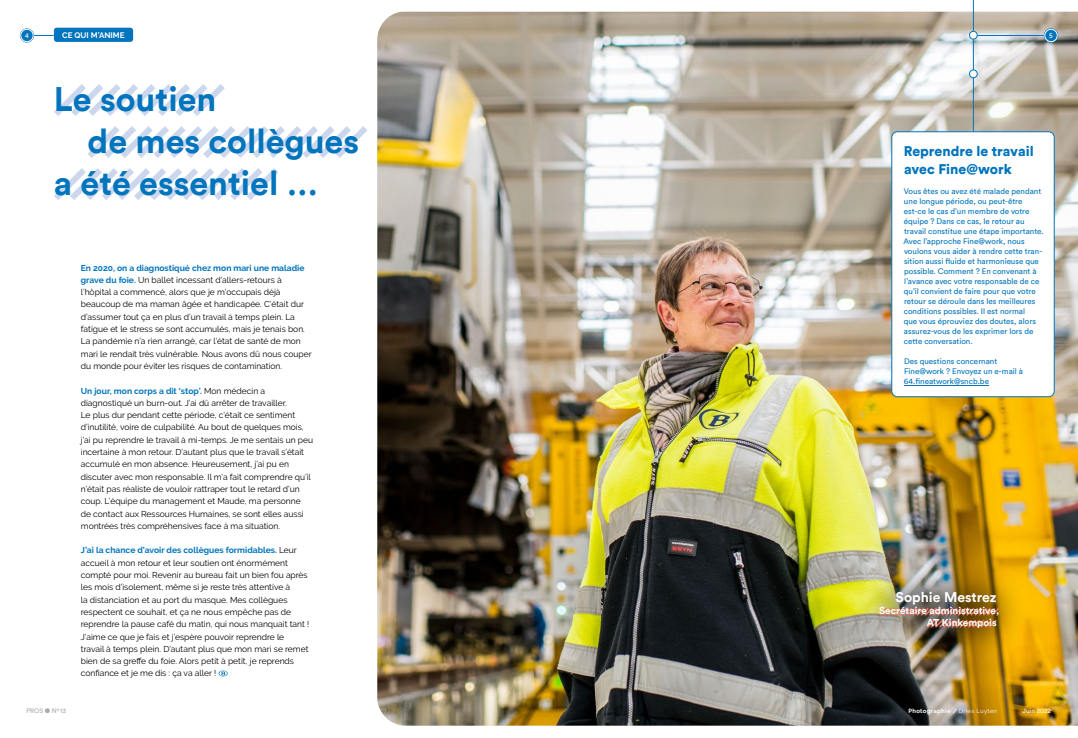
<style>
.page{position:relative;width:1078px;height:738px;background:#fff}
.page>*{position:absolute;margin:0;border:0;box-sizing:border-box;transform-origin:0 0}
.t1{font:700 34px "Circular";color:#0074bc}
.t2{font:900 14px/18px "Circular";color:#0074bc}
.t3{font:700 14px "Circular";color:#fff}
.t4{font:700 10px/12px "Circular";color:#fff;text-align:right}
.t5{font:8.5px/12.3px "Raleway";color:#000}
.t6{font:8px/10px "Circular";color:#0074bc}
.t7{font:700 8px "Raleway";color:#fff}
.t8{font:6.5px "Circular";color:#a7a9ac}
.t9{font:6.5px "Circular";color:#fff}
.t10{font:600 6.5px "Raleway";color:#fff}
.t11{font:700 6px "Raleway";letter-spacing:.05em;color:#fff}
.s1{font-weight:700;color:#0074bc}
.s2{font-weight:400}
</style>
<div class="page">
<div style="left:54px;top:28px;width:79px;height:14px;background:#0074bc;border-radius:3px"></div>
<svg style="left:34px;top:35px;width:20px;height:1px"></svg>
<img style="left:377px;top:12px;width:700px;height:713px">
<div style="left:852px;top:564px;width:172px;height:91px;background:#000;opacity:.75"></div>
<img style="left:877px;top:605px;width:123px;height:24px">
<hr style="left:972px;top:0;width:1px;height:303px;background:#0074bc">
<svg style="left:218px;top:670px;width:10px;height:6px"></svg>
<svg style="left:969px;top:31px;width:8px;height:8px"></svg>
<div style="left:968px;top:31px;width:9px;height:8px;border:1px solid #0074bc;border-radius:50%"></div>
<svg style="left:969px;top:70px;width:8px;height:8px"></svg>
<div style="left:968px;top:69px;width:9px;height:9px;border:1px solid #0074bc;border-radius:50%"></div>
<hr style="left:976px;top:35px;width:67px;height:1px;background:#0074bc">
<svg style="left:54px;top:84px;width:314px;height:116px"></svg>
<div style="left:891px;top:132px;width:162px;height:264px;background:#fff;border-radius:6px"></div>
<div style="left:897px;top:138px;width:151px;height:253px;border:1px solid #fff;border-radius:6px"></div>
<hr style="left:903px;top:385px;width:85px;height:1px;background:#0074bc">
<div style="left:891px;top:131px;width:163px;height:266px;border:1px solid #0074bc;border-radius:6px"></div>
<svg style="left:20px;top:28px;width:14px;height:15px"></svg>
<svg style="left:1043px;top:28px;width:14px;height:15px"></svg>
<div style="left:21px;top:29px;width:12px;height:13px;border:1px solid #fff;border-radius:50%"></div>
<div style="left:1044px;top:29px;width:13px;height:13px;border:1px solid #fff;border-radius:50%"></div>
<p class="t7" style="left:62px;top:30px;width:64px">CE QUI M’ANIME</p>
<p class="t10" style="left:25px;top:31px;width:5px">4</p>
<p class="t10" style="left:1048px;top:31px;width:5px">5</p>
<h1 class="t1" style="left:54px;top:77px;width:164px">Le soutien</h1>
<h1 class="t1" style="left:87px;top:119px;width:273px">de mes collègues</h1>
<h1 class="t1" style="left:54px;top:161px;width:266px">a été essentiel …</h1>
<p class="t5" style="left:81px;top:261px;width:232px"><span class="s1">En 2020, on a diagnostiqué chez mon mari une maladie grave du foie.</span> Un ballet incessant d’allers-retours à l’hôpital a commencé, alors que je m’occupais déjà beaucoup de ma maman âgée et handicapée. C’était dur d’assumer tout ça en plus d’un travail à temps plein. La fatigue et le stress se sont accumulés, mais je tenais bon.<br>La pandémie n’a rien arrangé, car l’état de santé de mon mari le rendait très vulnérable. Nous avons dû nous couper du monde pour éviter les risques de contamination.</p>
<p class="t5" style="left:81px;top:384px;width:234px"><span class="s1">Un jour, mon corps a dit ‘stop’.</span> Mon médecin a diagnostiqué un burn-out. J’ai dû arrêter de travailler.<br>Le plus dur pendant cette période, c’était ce sentiment d’inutilité, voire de culpabilité. Au bout de quelques mois, j’ai pu reprendre le travail à mi-temps. Je me sentais un peu incertaine à mon retour. D’autant plus que le travail s’était accumulé en mon absence. Heureusement, j’ai pu en discuter avec mon responsable. Il m’a fait comprendre qu’il n’était pas réaliste de vouloir rattraper tout le retard d’un coup. L’équipe du management et Maude, ma personne de contact aux Ressources Humaines, se sont elles aussi montrées très compréhensives face à ma situation.</p>
<p class="t5" style="left:81px;top:544px;width:230px"><span class="s1">J’ai la chance d’avoir des collègues formidables.</span> Leur accueil à mon retour et leur soutien ont énormément compté pour moi. Revenir au bureau fait un bien fou après les mois d’isolement, même si je reste très attentive à<br>la distanciation et au port du masque. Mes collègues respectent ce souhait, et ça ne nous empêche pas de reprendre la pause café du matin, qui nous manquait tant !<br>J’aime ce que je fais et j’espère pouvoir reprendre le travail à temps plein. D’autant plus que mon mari se remet bien de sa greffe du foie. Alors petit à petit, je reprends confiance et je me dis : ça va aller !</p>
<h2 class="t2" style="left:903px;top:142px;width:131px">Reprendre le travail avec Fine@work</h2>
<p class="t6" style="left:903px;top:186px;width:141px">Vous êtes ou avez été malade pendant une longue période, ou peut-être est-ce le cas d’un membre de votre équipe ? Dans ce cas, le retour au travail constitue une étape importante.<br>Avec l’approche Fine@work, nous voulons vous aider à rendre cette tran&shy;sition aussi fluide et harmonieuse que possible. Comment ? En convenant à l’avance avec votre responsable de ce qu’il convient de faire pour que votre retour se déroule dans les meilleures conditions possibles. Il est normal<br>que vous éprouviez des doutes, alors assurez-vous de les exprimer lors de cette conversation.</p>
<p class="t6" style="left:903px;top:356px;width:121px">Des questions concernant<br>Fine@work ? Envoyez un e-mail à<br>64.fineatwork@sncb.be</p>
<h2 class="t3" style="left:895px;top:587px;width:102px">Sophie Mestrez</h2>
<p class="t4" style="left:878px;top:603px;width:121px">Secrétaire administrative,<br>AT Kinkempois</p>
<p class="t8" style="left:26px;top:706px;width:41px">PROS ● N°13</p>
<p class="t9" style="left:1022px;top:706px;width:30px">Juin 2022</p>
<p class="t11" style="left:908px;top:707px;width:90px">Photographie / <span class="s2">Dries Luyten</span></p>
</div>
